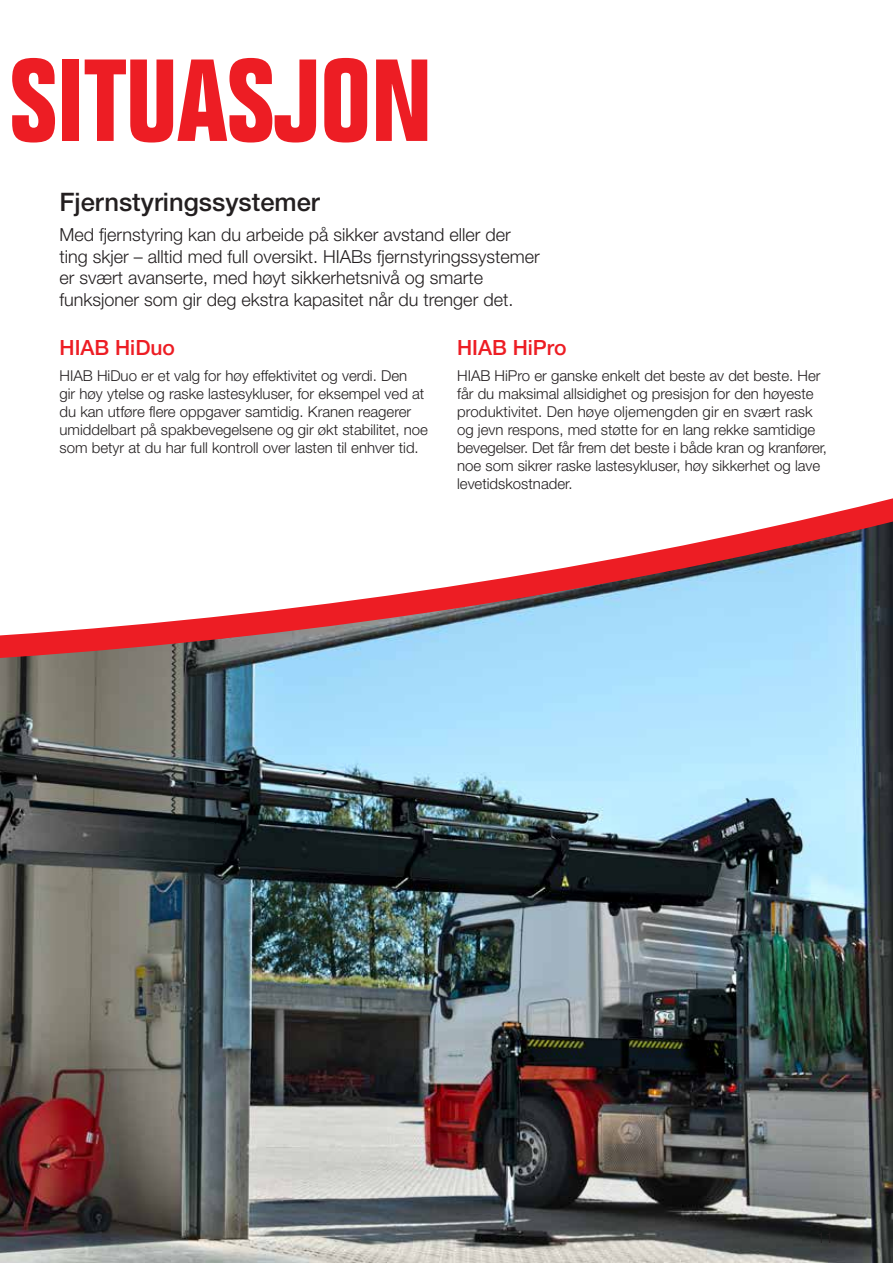
<style>
.page{position:relative;width:893px;height:1263px;background:#fff}
.page>*{position:absolute;margin:0;border:0;box-sizing:border-box;transform-origin:0 0}
.t1{font:700 condensed 114px "Folio Std";color:#ed1d24}
.t2{font:500 25.5px "Helvetica Neue LT Std";color:#231f20}
.t3{font:500 21px "Helvetica Neue LT Std";color:#ed1d24}
.t4{font:300 18px/21.6px "Helvetica Neue LT Pro";color:#231f20}
.t5{font:300 15px/18px "Helvetica Neue LT Std";color:#231f20}
</style>
<div class="page">
<img style="left:0;top:687px;width:893px;height:576px">
<svg style="left:0;top:498px;width:893px;height:189px"></svg>
<h1 class="t1" style="left:10px;top:38px;width:423px">SITUASJON</h1>
<h2 class="t2" style="left:60px;top:187px;width:262px">Fjernstyringssystemer</h2>
<p class="t4" style="left:60px;top:223px;width:482px">Med fjernstyring kan du arbeide på sikker avstand eller der ting skjer – alltid med full oversikt. HIABs fjernstyringssystemer er svært avanserte, med høyt sikkerhetsnivå og smarte funksjoner som gir deg ekstra kapasitet når du trenger det.</p>
<h3 class="t3" style="left:60px;top:335px;width:117px">HIAB HiDuo</h3>
<p class="t5" style="left:60px;top:367px;width:370px">HIAB HiDuo er et valg for høy effektivitet og verdi. Den<br>gir høy ytelse og raske lastesykluser, for eksempel ved at du kan utføre flere oppgaver samtidig. Kranen reagerer umiddelbart på spakbevegelsene og gir økt stabilitet, noe som betyr at du har full kontroll over lasten til enhver tid.</p>
<h3 class="t3" style="left:457px;top:335px;width:111px">HIAB HiPro</h3>
<p class="t5" style="left:457px;top:367px;width:371px">HIAB HiPro er ganske enkelt det beste av det beste. Her får du maksimal allsidighet og presisjon for den høyeste produktivitet. Den høye oljemengden gir en svært rask og jevn respons, med støtte for en lang rekke samtidige bevegelser. Det får frem det beste i både kran og kranfører, noe som sikrer raske lastesykluser, høy sikkerhet og lave levetidskostnader.</p>
</div>
